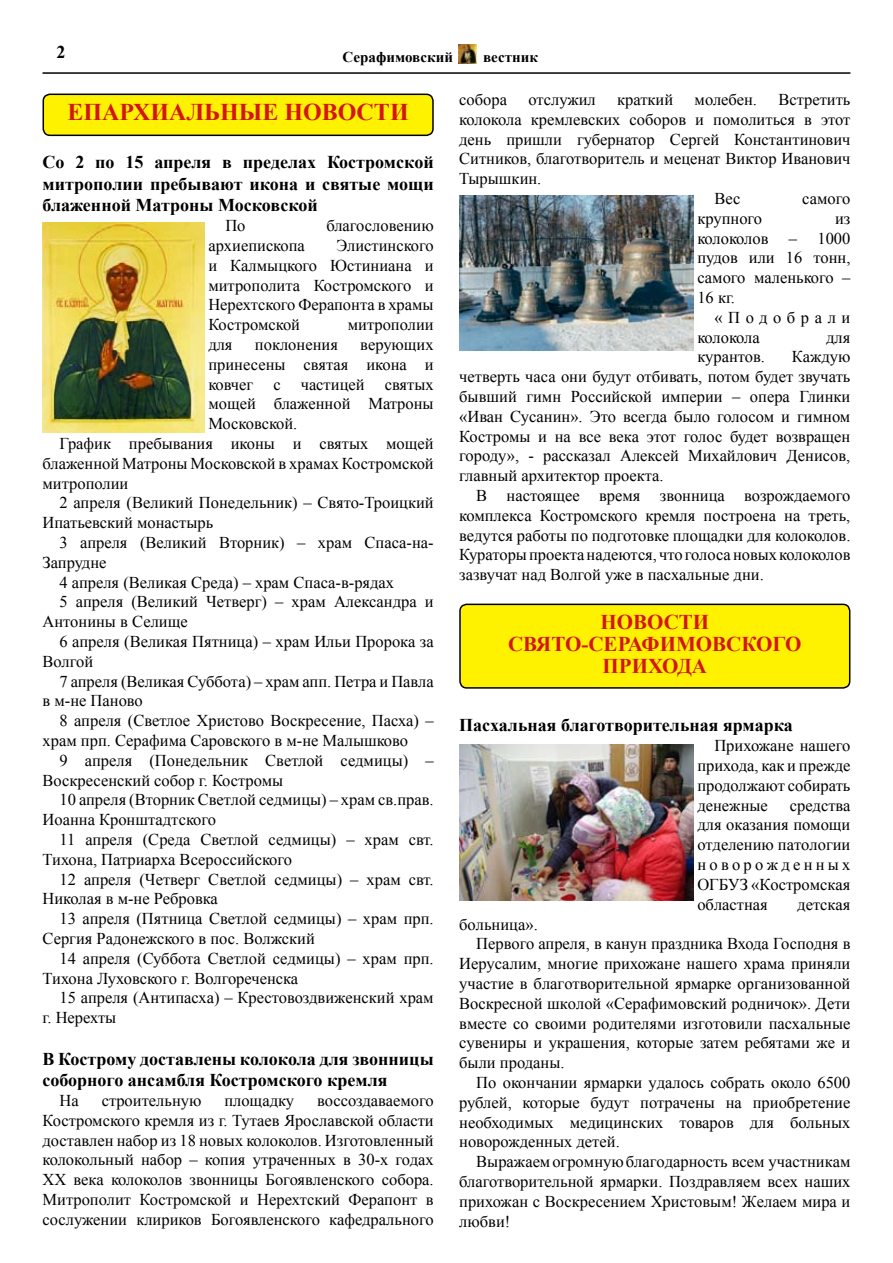
<style>
.page{position:relative;width:893px;height:1263px;background:#fff}
.page>*{position:absolute;margin:0;border:0;box-sizing:border-box;transform-origin:0 0}
.t1{font:700 24px "Times New Roman";color:#d31515}
.t2{font:700 21px/21.8px "Times New Roman";color:#d31515;text-align:center}
.t3{font:700 18px/21.6px "Times New Roman";color:#000;text-align:justify}
.t4{font:16.5px/19.8px "Times New Roman";color:#000;text-align:justify}
.t5{font:16.5px/19.8px "Times New Roman";letter-spacing:.31em;color:#000}
.t6{font:700 15px "Times New Roman";color:#000}
</style>
<div class="page">
<hr style="left:43px;top:72px;width:807px;height:2px;background:#000">
<img style="left:459px;top:44px;width:18px;height:19px">
<div style="left:43px;top:94px;width:390px;height:41px;background:#fff200;border-radius:7px"></div>
<div style="left:43px;top:94px;width:391px;height:42px;border:2px solid #000;border-radius:7px"></div>
<img style="left:459px;top:744px;width:234px;height:157px">
<img style="left:43px;top:222px;width:161px;height:211px">
<img style="left:459px;top:195px;width:234px;height:156px">
<div style="left:460px;top:604px;width:390px;height:84px;background:#fff200;border-radius:7px"></div>
<div style="left:459px;top:604px;width:391px;height:85px;border:2px solid #000;border-radius:7px"></div>
<p class="t3" style="left:56px;top:41px;width:10px">2</p>
<p class="t6" style="left:343px;top:47px;width:112px">Серафимовский</p>
<p class="t6" style="left:483px;top:47px;width:56px">вестник</p>
<h1 class="t1" style="left:68px;top:96px;width:343px">ЕПАРХИАЛЬНЫЕ НОВОСТИ</h1>
<p class="t3" style="left:43px;top:151px;width:393px">Со 2 по 15 апреля в пределах Костромской митрополии пребывают икона и святые мощи блаженной Матроны Московской</p>
<p class="t4" style="left:225px;top:215px;width:22px">По</p>
<p class="t4" style="left:326px;top:215px;width:109px">благословению</p>
<p class="t4" style="left:208px;top:235px;width:98px">архиепископа</p>
<p class="t4" style="left:208px;top:235px;width:227px;text-indent:128px">Элистинского и Калмыцкого Юстиниана и митрополита Костромского и Нерехтского Ферапонта в храмы Костромской</p>
<p class="t4" style="left:348px;top:314px;width:87px">митрополии</p>
<p class="t4" style="left:208px;top:334px;width:26px">для</p>
<p class="t4" style="left:255px;top:334px;width:84px">поклонения</p>
<p class="t4" style="left:360px;top:334px;width:75px">верующих</p>
<p class="t4" style="left:208px;top:354px;width:227px">принесены святая икона и</p>
<p class="t4" style="left:208px;top:374px;width:227px">ковчег с частицей святых</p>
<p class="t4" style="left:208px;top:394px;width:227px">мощей блаженной Матроны</p>
<p class="t4" style="left:208px;top:413px;width:91px">Московской.</p>
<p class="t4" style="left:60px;top:433px;width:376px">График пребывания иконы и святых мощей</p>
<p class="t4" style="left:43px;top:453px;width:393px">блаженной Матроны Московской в храмах Костромской</p>
<p class="t4" style="left:43px;top:473px;width:87px">митрополии</p>
<p class="t4" style="left:60px;top:493px;width:376px">2 апреля (Великий Понедельник) – Свято-Троицкий</p>
<p class="t4" style="left:43px;top:512px;width:172px">Ипатьевский монастырь</p>
<p class="t4" style="left:60px;top:532px;width:376px">3 апреля (Великий Вторник) – храм Спаса-на-</p>
<p class="t4" style="left:43px;top:552px;width:66px">Запрудне</p>
<p class="t4" style="left:60px;top:572px;width:336px">4 апреля (Великая Среда) – храм Спаса-в-рядах</p>
<p class="t4" style="left:60px;top:592px;width:376px">5 апреля (Великий Четверг) – храм Александра и</p>
<p class="t4" style="left:43px;top:611px;width:147px">Антонины в Селище</p>
<p class="t4" style="left:60px;top:631px;width:376px">6 апреля (Великая Пятница) – храм Ильи Пророка за</p>
<p class="t4" style="left:43px;top:651px;width:52px">Волгой</p>
<p class="t4" style="left:60px;top:671px;width:376px">7 апреля (Великая Суббота) – храм апп. Петра и Павла</p>
<p class="t4" style="left:43px;top:691px;width:102px">в м-не Паново</p>
<p class="t4" style="left:60px;top:710px;width:376px">8 апреля (Светлое Христово Воскресение, Пасха) –</p>
<p class="t4" style="left:43px;top:730px;width:367px">храм прп. Серафима Саровского в м-не Малышково</p>
<p class="t4" style="left:60px;top:750px;width:376px">9 апреля (Понедельник Светлой седмицы) –</p>
<p class="t4" style="left:43px;top:770px;width:242px">Воскресенский собор г. Костромы</p>
<p class="t4" style="left:60px;top:790px;width:376px">10 апреля (Вторник Светлой седмицы) – храм св.прав.</p>
<p class="t4" style="left:43px;top:809px;width:175px">Иоанна Кронштадтского</p>
<p class="t4" style="left:60px;top:829px;width:376px">11 апреля (Среда Светлой седмицы) – храм свт.</p>
<p class="t4" style="left:43px;top:849px;width:251px">Тихона, Патриарха Всероссийского</p>
<p class="t4" style="left:60px;top:869px;width:376px">12 апреля (Четверг Светлой седмицы) – храм свт.</p>
<p class="t4" style="left:43px;top:889px;width:177px">Николая в м-не Ребровка</p>
<p class="t4" style="left:60px;top:908px;width:376px">13 апреля (Пятница Светлой седмицы) – храм прп.</p>
<p class="t4" style="left:43px;top:928px;width:274px">Сергия Радонежского в пос. Волжский</p>
<p class="t4" style="left:60px;top:948px;width:376px">14 апреля (Суббота Светлой седмицы) – храм прп.</p>
<p class="t4" style="left:43px;top:968px;width:257px">Тихона Луховского г. Волгореченска</p>
<p class="t4" style="left:60px;top:988px;width:376px">15 апреля (Антипасха) – Крестовоздвиженский храм</p>
<p class="t4" style="left:43px;top:1007px;width:75px">г. Нерехты</p>
<p class="t3" style="left:43px;top:1047px;width:393px">В Кострому доставлены колокола для звонницы соборного ансамбля Костромского кремля</p>
<p class="t4" style="left:60px;top:1090px;width:21px">На</p>
<p class="t4" style="left:102px;top:1090px;width:101px">строительную</p>
<p class="t4" style="left:224px;top:1090px;width:71px">площадку</p>
<p class="t4" style="left:43px;top:1090px;width:393px;text-indent:274px">воссоздаваемого Костромского кремля из г. Тутаев Ярославской области доставлен набор из 18 новых колоколов. Изготовленный колокольный набор – копия утраченных в 30-х годах XX века колоколов звонницы Богоявленского собора.<br>Митрополит Костромской и Нерехтский Ферапонт в сослужении клириков Богоявленского кафедрального</p>
<p class="t4" style="left:459px;top:89px;width:49px">собора</p>
<p class="t4" style="left:528px;top:89px;width:69px">отслужил</p>
<p class="t4" style="left:617px;top:89px;width:58px">краткий</p>
<p class="t4" style="left:695px;top:89px;width:64px">молебен.</p>
<p class="t4" style="left:778px;top:89px;width:74px">Встретить</p>
<p class="t4" style="left:459px;top:109px;width:393px">колокола кремлевских соборов и помолиться в этот</p>
<p class="t4" style="left:459px;top:129px;width:393px">день пришли губернатор Сергей Константинович</p>
<p class="t4" style="left:459px;top:149px;width:393px">Ситников, благотворитель и меценат Виктор Иванович</p>
<p class="t4" style="left:459px;top:169px;width:84px">Тырышкин.</p>
<p class="t4" style="left:714px;top:188px;width:28px">Вес</p>
<p class="t4" style="left:802px;top:188px;width:50px">самого</p>
<p class="t4" style="left:697px;top:208px;width:66px">крупного</p>
<p class="t4" style="left:697px;top:208px;width:155px;text-indent:138px">из колоколов – 1000 пудов или 16 тонн, самого маленького – 16 кг.</p>
<p class="t5" style="left:697px;top:307px;width:155px;text-indent:17px">«Подобрали колокола</p>
<p class="t4" style="left:826px;top:327px;width:26px">для</p>
<p class="t4" style="left:459px;top:347px;width:393px;text-indent:333px">Каждую четверть часа они будут отбивать, потом будет звучать бывший гимн Российской империи – опера Глинки «Иван Сусанин». Это всегда было голосом и гимном Костромы и на все века этот голос будет возвращен городу», - рассказал Алексей Михайлович Денисов, главный архитектор проекта.</p>
<p class="t4" style="left:459px;top:485px;width:393px;text-indent:17px">В настоящее время звонница возрождаемого комплекса Костромского кремля построена на треть, ведутся работы по подготовке площадки для колоколов.<br>Кураторы проекта надеются, что голоса новых колоколов зазвучат над Волгой уже в пасхальные дни.</p>
<p class="t4" style="left:697px;top:347px;width:69px">курантов.</p>
<p class="t2" style="left:508px;top:611px;width:295px">НОВОСТИ<br>СВЯТО-СЕРАФИМОВСКОГО<br>ПРИХОДА</p>
<p class="t3" style="left:459px;top:714px;width:335px">Пасхальная благотворительная ярмарка</p>
<p class="t4" style="left:697px;top:736px;width:155px;text-indent:17px">Прихожане нашего прихода, как и прежде продолжают собирать денежные</p>
<p class="t4" style="left:697px;top:795px;width:155px;text-indent:93px">средства для оказания помощи отделению патологии новорожденных ОГБУЗ «Костромская областная</p>
<p class="t4" style="left:797px;top:894px;width:55px">детская</p>
<p class="t4" style="left:459px;top:914px;width:80px">больница».</p>
<p class="t4" style="left:476px;top:934px;width:376px">Первого апреля, в канун праздника Входа Господня в</p>
<p class="t4" style="left:459px;top:953px;width:393px">Иерусалим, многие прихожане нашего храма приняли</p>
<p class="t4" style="left:459px;top:973px;width:393px">участие в благотворительной ярмарке организованной</p>
<p class="t4" style="left:459px;top:993px;width:393px">Воскресной школой «Серафимовский родничок». Дети</p>
<p class="t4" style="left:459px;top:1013px;width:393px">вместе со своими родителями изготовили пасхальные</p>
<p class="t4" style="left:459px;top:1033px;width:393px">сувениры и украшения, которые затем ребятами же и</p>
<p class="t4" style="left:459px;top:1052px;width:107px">были проданы.</p>
<p class="t4" style="left:476px;top:1072px;width:376px">По окончании ярмарки удалось собрать около 6500</p>
<p class="t4" style="left:459px;top:1092px;width:393px">рублей, которые будут потрачены на приобретение</p>
<p class="t4" style="left:459px;top:1112px;width:393px">необходимых медицинских товаров для больных</p>
<p class="t4" style="left:459px;top:1132px;width:162px">новорожденных детей.</p>
<p class="t4" style="left:476px;top:1151px;width:376px">Выражаем огромную благодарность всем участникам</p>
<p class="t4" style="left:459px;top:1171px;width:393px">благотворительной ярмарки. Поздравляем всех наших</p>
<p class="t4" style="left:459px;top:1191px;width:393px">прихожан с Воскресением Христовым! Желаем мира и</p>
<p class="t4" style="left:459px;top:1211px;width:53px">любви!</p>
</div>
